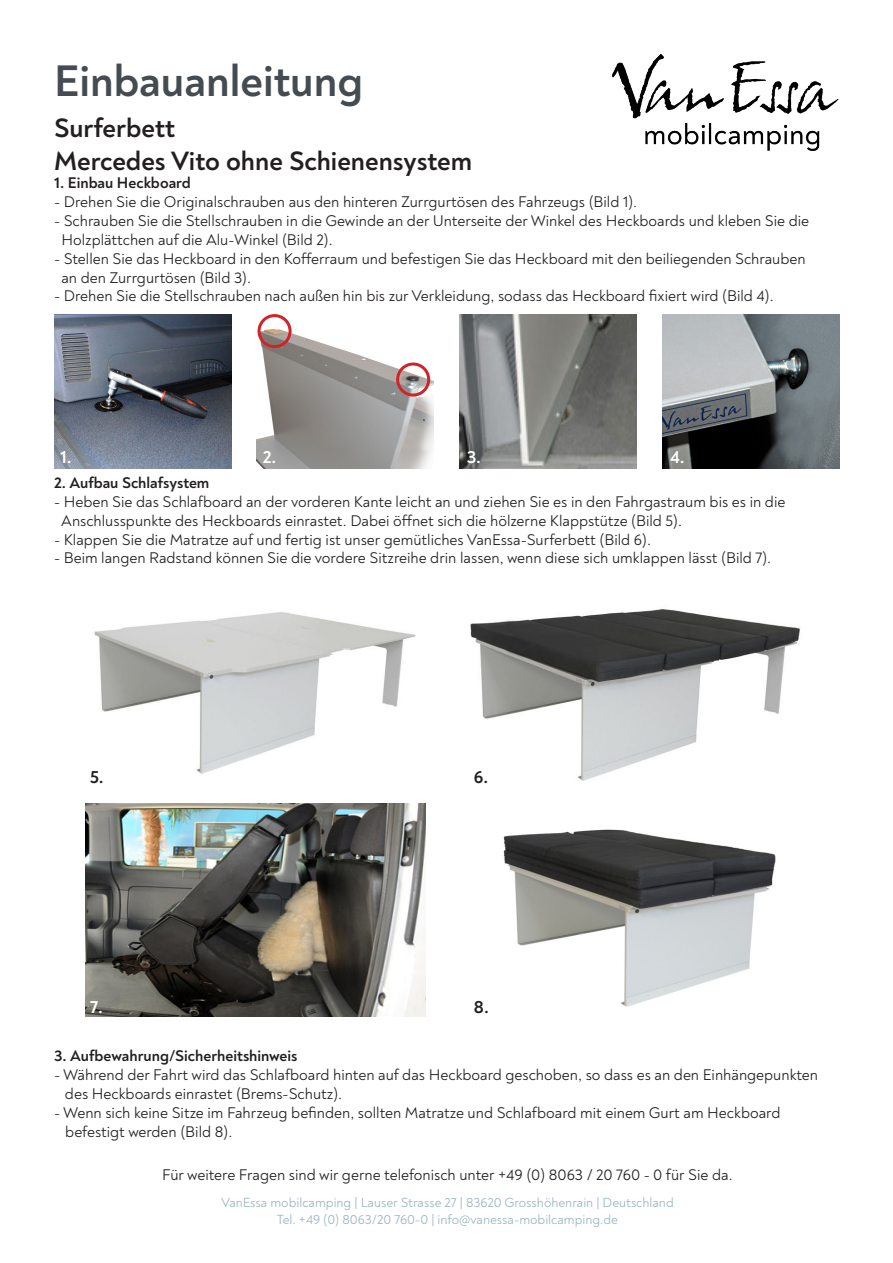
<style>
.page{position:relative;width:893px;height:1263px;background:#fff}
.page>*{position:absolute;margin:0;border:0;box-sizing:border-box;transform-origin:0 0}
.t1{font:700 45px "Noah";color:#444c51}
.t2{font:700 27px "Noah";color:#231f20}
.t3{font:700 18px "Noah";color:#fff}
.t4{font:700 18px "Noah";color:#231f20}
.t5{font:15.75px "Noah";color:#231f20}
.t6{font:700 15.75px "Noah";color:#231f20}
.t7{font:13.5px "Noah";color:#9ab6c4}
</style>
<div class="page">
<img style="left:503px;top:829px;width:273px;height:178px">
<img style="left:85px;top:804px;width:340px;height:212px">
<img style="left:470px;top:609px;width:330px;height:172px">
<img style="left:94px;top:612px;width:322px;height:162px">
<img style="left:662px;top:314px;width:178px;height:154px">
<img style="left:459px;top:314px;width:178px;height:154px">
<img style="left:257px;top:314px;width:177px;height:154px">
<img style="left:54px;top:314px;width:177px;height:154px">
<div style="left:258px;top:314px;width:34px;height:34px;border:3px solid #d1232a;border-radius:50%"></div>
<div style="left:396px;top:362px;width:34px;height:34px;border:3px solid #d1232a;border-radius:50%"></div>
<img style="left:612px;top:54px;width:227px;height:96px">
<p class="t1" style="left:54px;top:53px;width:310px">Einbauanleitung</p>
<p class="t2" style="left:54px;top:111px;width:122px">Surferbett</p>
<p class="t2" style="left:54px;top:144px;width:419px">Mercedes Vito ohne Schienensystem</p>
<p class="t6" style="left:54px;top:173px;width:138px">1. Einbau Heckboard</p>
<p class="t5" style="left:54px;top:192px;width:584px">- Drehen Sie die Originalschrauben aus den hinteren Zurrgurtösen des Fahrzeugs (Bild 1).</p>
<p class="t5" style="left:54px;top:211px;width:756px">- Schrauben Sie die Stellschrauben in die Gewinde an der Unterseite der Winkel des Heckboards und kleben Sie die</p>
<p class="t5" style="left:61px;top:230px;width:273px">Holzplättchen auf die Alu-Winkel (Bild 2).</p>
<p class="t5" style="left:54px;top:249px;width:753px">- Stellen Sie das Heckboard in den Kofferraum und befestigen Sie das Heckboard mit den beiliegenden Schrauben</p>
<p class="t5" style="left:61px;top:268px;width:191px">an den Zurrgurtösen (Bild 3).</p>
<p class="t5" style="left:54px;top:286px;width:721px">- Drehen Sie die Stellschrauben nach außen hin bis zur Verkleidung, sodass das Heckboard fixiert wird (Bild 4).</p>
<p class="t3" style="left:60px;top:446px;width:13px">1.</p>
<p class="t3" style="left:263px;top:446px;width:15px">2.</p>
<p class="t3" style="left:467px;top:446px;width:16px">3.</p>
<p class="t3" style="left:670px;top:446px;width:16px">4.</p>
<p class="t6" style="left:54px;top:473px;width:157px">2. Aufbau Schlafsystem</p>
<p class="t5" style="left:54px;top:492px;width:733px">- Heben Sie das Schlafboard an der vorderen Kante leicht an und ziehen Sie es in den Fahrgastraum bis es in die</p>
<p class="t5" style="left:61px;top:511px;width:622px">Anschlusspunkte des Heckboards einrastet. Dabei öffnet sich die hölzerne Klappstütze (Bild 5).</p>
<p class="t5" style="left:54px;top:530px;width:598px">- Klappen Sie die Matratze auf und fertig ist unser gemütliches VanEssa-Surferbett (Bild 6).</p>
<p class="t5" style="left:54px;top:548px;width:719px">- Beim langen Radstand können Sie die vordere Sitzreihe drin lassen, wenn diese sich umklappen lässt (Bild 7).</p>
<p class="t4" style="left:90px;top:766px;width:15px">5.</p>
<p class="t4" style="left:474px;top:766px;width:16px">6.</p>
<p class="t3" style="left:90px;top:995px;width:14px">7.</p>
<p class="t4" style="left:474px;top:995px;width:16px">8.</p>
<p class="t6" style="left:54px;top:1046px;width:245px">3. Aufbewahrung/Sicherheitshinweis</p>
<p class="t5" style="left:54px;top:1065px;width:765px">- Während der Fahrt wird das Schlafboard hinten auf das Heckboard geschoben, so dass es an den Einhängepunkten</p>
<p class="t5" style="left:65px;top:1084px;width:279px">des Heckboards einrastet (Brems-Schutz).</p>
<p class="t5" style="left:54px;top:1103px;width:728px">- Wenn sich keine Sitze im Fahrzeug befinden, sollten Matratze und Schlafboard mit einem Gurt am Heckboard</p>
<p class="t5" style="left:65px;top:1122px;width:169px">befestigt werden (Bild 8).</p>
<p class="t5" style="left:162px;top:1165px;width:572px">Für weitere Fragen sind wir gerne telefonisch unter +49 (0) 8063 / 20 760 - 0 für Sie da.</p>
<p class="t7" style="left:221px;top:1194px;width:454px">VanEssa mobilcamping | Lauser Strasse 27 | 83620 Grosshöhenrain | Deutschland</p>
<p class="t7" style="left:277px;top:1211px;width:343px">Tel. +49 (0) 8063/20 760-0 | info@vanessa-mobilcamping.de</p>
</div>
